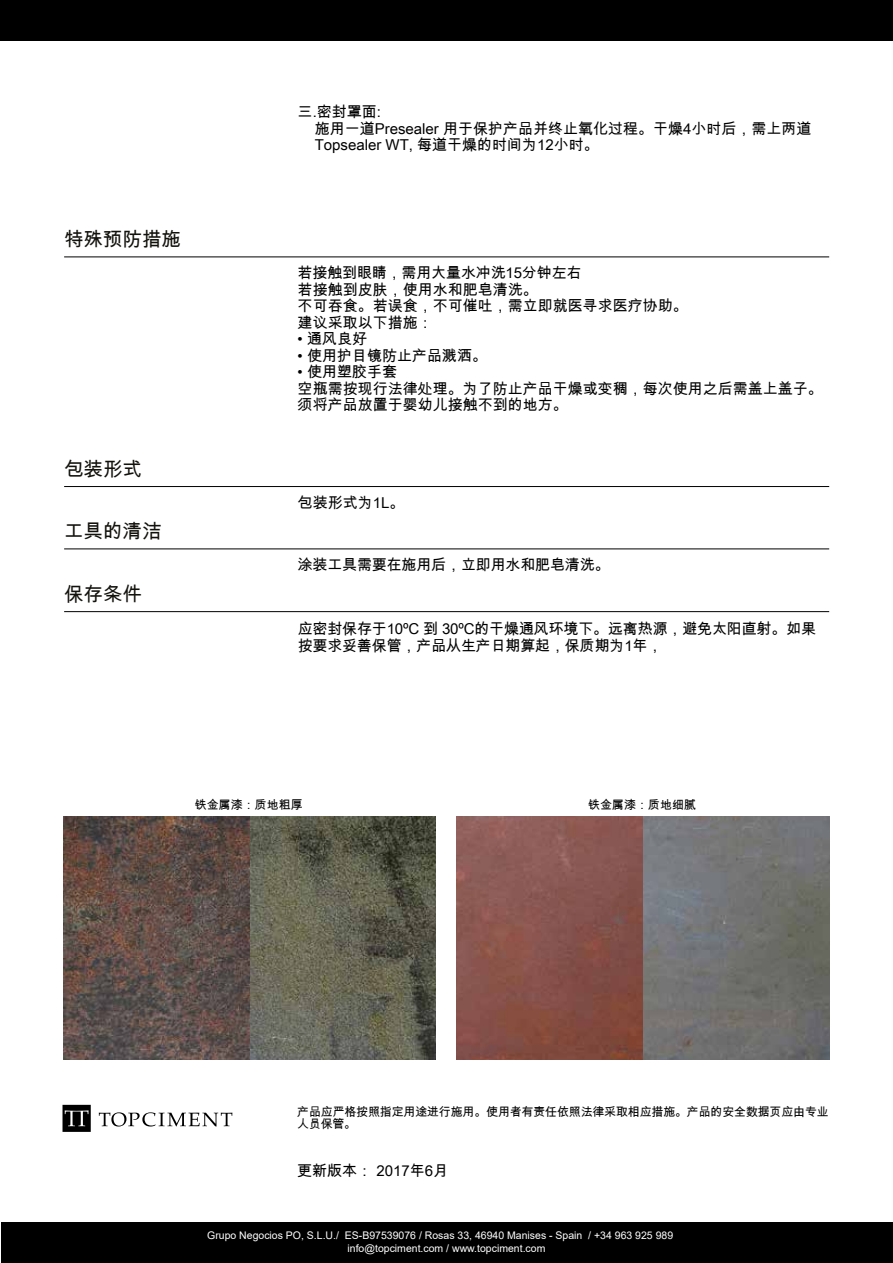
<style>
.page{position:relative;width:893px;height:1263px;background:#fff}
.page>*{position:absolute;margin:0;border:0;box-sizing:border-box;transform-origin:0 0}
.t1{font:19.5px "Arial Unicode MS";color:#12110c}
.t2{font:15px/16.5px "Arial Unicode MS";color:#000}
.t3{font:12px/12px "Arial Unicode MS";letter-spacing:-.015em;color:#000}
.t4{font:10.5px "Arial";color:#fff}
</style>
<div class="page">
<div style="left:1px;top:1222px;width:892px;height:41px;background:#000"></div>
<div style="left:0;top:0;width:893px;height:41px;background:#000"></div>
<img style="left:64px;top:817px;width:371px;height:243px">
<img style="left:456px;top:817px;width:373px;height:243px">
<svg style="left:99px;top:1112px;width:133px;height:14px"></svg>
<svg style="left:63px;top:1105px;width:28px;height:27px"></svg>
<hr style="left:64px;top:611px;width:765px;height:1px;background:#000">
<hr style="left:64px;top:256px;width:765px;height:1px;background:#000">
<hr style="left:64px;top:486px;width:765px;height:1px;background:#000">
<hr style="left:64px;top:548px;width:765px;height:1px;background:#000">
<h1 class="t1" style="left:64px;top:225px;width:119px">特殊预防措施</h1>
<h1 class="t1" style="left:64px;top:455px;width:80px">包装形式</h1>
<h1 class="t1" style="left:64px;top:517px;width:99px">工具的清洁</h1>
<h1 class="t1" style="left:64px;top:580px;width:80px">保存条件</h1>
<p class="t2" style="left:315px;top:103px;width:498px;text-indent:-17px">三.密封罩面:<br>施用一道Presealer 用于保护产品并终止氧化过程。干燥4小时后，需上两道<br>Topsealer WT, 每道干燥的时间为12小时。</p>
<p class="t2" style="left:298px;top:265px;width:391px">若接触到眼睛，需用大量水冲洗15分钟左右<br>若接触到皮肤，使用水和肥皂清洗。<br>不可吞食。若误食，不可催吐，需立即就医寻求医疗协助。建议采取以下措施：</p>
<p class="t2" style="left:298px;top:331px;width:71px">• 通风良好</p>
<p class="t2" style="left:298px;top:347px;width:191px">• 使用护目镜防止产品溅洒。</p>
<p class="t2" style="left:298px;top:364px;width:526px">• 使用塑胶手套<br>空瓶需按现行法律处理。为了防止产品干燥或变稠，每次使用之后需盖上盖子。须将产品放置于婴幼儿接触不到的地方。</p>
<p class="t2" style="left:298px;top:494px;width:108px">包装形式为1L。</p>
<p class="t2" style="left:298px;top:557px;width:313px">涂装工具需要在施用后，立即用水和肥皂清洗。</p>
<p class="t2" style="left:298px;top:620px;width:520px">应密封保存于10ºC 到 30ºC的干燥通风环境下。远离热源，避免太阳直射。如果按要求妥善保管，产品从生产日期算起，保质期为1年，</p>
<p class="t3" style="left:195px;top:798px;width:109px">铁金属漆：质地粗厚</p>
<p class="t3" style="left:588px;top:798px;width:109px">铁金属漆：质地细腻</p>
<p class="t3" style="left:297px;top:1106px;width:533px">产品应严格按照指定用途进行施用。使用者有责任依照法律采取相应措施。产品的安全数据页应由专业人员保管。</p>
<p class="t2" style="left:297px;top:1162px;width:152px">更新版本： 2017年6月</p>
<p class="t4" style="left:207px;top:1227px;width:468px">Grupo Negocios PO, S.L.U./ ES-B97539076 / Rosas 33, 46940 Manises - Spain / +34 963 925 989</p>
<p class="t4" style="left:347px;top:1240px;width:199px">info@topciment.com / www.topciment.com</p>
</div>
